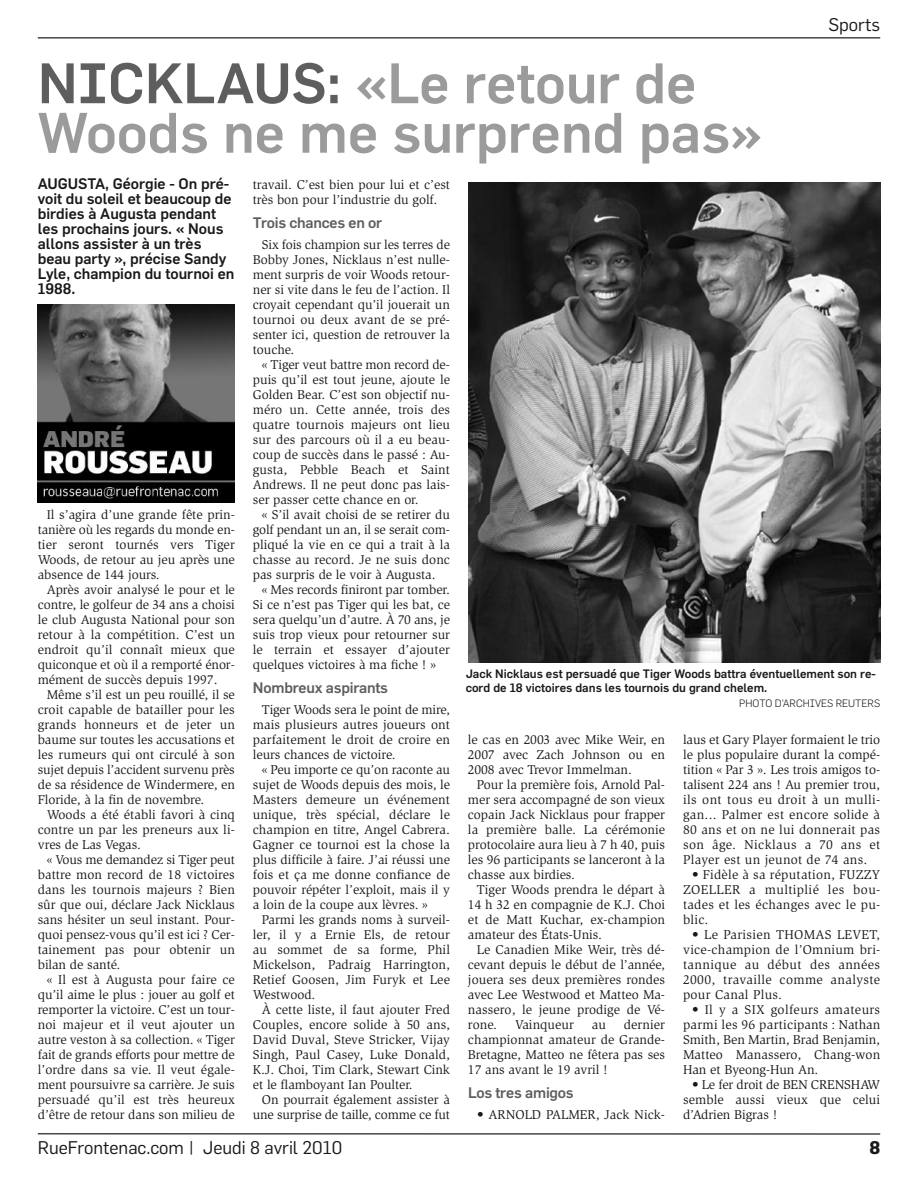
<style>
.page{position:relative;width:918px;height:1188px;background:#fff}
.page>*{position:absolute;margin:0;border:0;box-sizing:border-box;transform-origin:0 0}
.t1{font:500 55.95px/49.5px "Flama";color:#9b9b9b}
.t2{font:18px "Flama";color:#191919}
.t3{font:700 18px "Flama";color:#191919}
.t4{font:500 15px/15px "Flama";color:#191919}
.t5{font:500 15px "Flama";letter-spacing:-.015em;color:#5e5e5e}
.t6{font:13.2px/15px "Slimbach Std";letter-spacing:-.005em;color:#191919;text-align:justify}
.t7{font:500 12px/14.4px "Flama";color:#191919}
.t8{font:300 10.5px "Flama";color:#191919}
.s1{color:#5e5e5e}
</style>
<div class="page">
<hr style="left:38px;top:37px;width:842px;height:2px;background:#474747">
<img style="left:468px;top:182px;width:412px;height:481px">
<hr style="left:38px;top:1133px;width:842px;height:2px;background:#474747">
<img style="left:38px;top:305px;width:197px;height:198px">
<h1 class="t1" style="left:38px;top:61px;width:725px"><span class="s1">NICKLAUS:</span> «Le retour de<br>Woods ne me surprend pas»</h1>
<h2 class="t2" style="left:828px;top:16px;width:53px">Sports</h2>
<p class="t4" style="left:38px;top:177px;width:198px">AUGUSTA, Géorgie - On pré&shy;voit du soleil et beaucoup de birdies à Augusta pendant les prochains jours. « Nous allons assister à un très beau party », précise Sandy<br>Lyle, champion du tournoi en<br>1988.</p>
<p class="t6" style="left:38px;top:508px;width:199px;text-indent:9px">Il s’agira d’une grande fête prin&shy;tanière où les regards du monde en&shy;tier seront tournés vers Tiger Woods, de retour au jeu après une absence de 144 jours.</p>
<p class="t6" style="left:38px;top:583px;width:199px;text-indent:9px">Après avoir analysé le pour et le contre, le golfeur de 34 ans a choisi le club Augusta National pour son retour à la compétition. C’est un endroit qu’il connaît mieux que quiconque et où il a remporté énor&shy;mément de succès depuis 1997.</p>
<p class="t6" style="left:38px;top:688px;width:199px;text-indent:9px">Même s’il est un peu rouillé, il se croit capable de batailler pour les grands honneurs et de jeter un baume sur toutes les accusations et les rumeurs qui ont circulé à son sujet depuis l’accident survenu près de sa résidence de Windermere, en Floride, à la fin de novembre.</p>
<p class="t6" style="left:38px;top:808px;width:199px;text-indent:9px">Woods a été établi favori à cinq contre un par les preneurs aux li&shy;vres de Las Vegas.</p>
<p class="t6" style="left:38px;top:853px;width:199px;text-indent:9px">« Vous me demandez si Tiger peut battre mon record de 18 victoires dans les tournois majeurs ? Bien sûr que oui, déclare Jack Nicklaus sans hésiter un seul instant. Pour&shy;quoi pensez-vous qu’il est ici ? Cer&shy;tainement pas pour obtenir un bilan de santé.</p>
<p class="t6" style="left:38px;top:973px;width:199px;text-indent:9px">« Il est à Augusta pour faire ce qu’il aime le plus : jouer au golf et remporter la victoire. C’est un tour&shy;noi majeur et il veut ajouter un autre veston à sa collection. « Tiger fait de grands efforts pour mettre de l’ordre dans sa vie. Il veut égale&shy;ment poursuivre sa carrière. Je suis persuadé qu’il est très heureux d’être de retour dans son milieu de</p>
<p class="t6" style="left:253px;top:178px;width:199px">travail. C’est bien pour lui et c’est très bon pour l’industrie du golf.</p>
<p class="t5" style="left:253px;top:216px;width:131px">Trois chances en or</p>
<p class="t6" style="left:253px;top:238px;width:199px;text-indent:9px">Six fois champion sur les terres de Bobby Jones, Nicklaus n’est nulle&shy;ment surpris de voir Woods retour&shy;ner si vite dans le feu de l’action. Il croyait cependant qu’il jouerait un tournoi ou deux avant de se pré&shy;senter ici, question de retrouver la touche.</p>
<p class="t6" style="left:253px;top:358px;width:199px;text-indent:9px">« Tiger veut battre mon record de&shy;puis qu’il est tout jeune, ajoute le Golden Bear. C’est son objectif nu&shy;méro un. Cette année, trois des quatre tournois majeurs ont lieu sur des parcours où il a eu beau&shy;coup de succès dans le passé : Au&shy;gusta, Pebble Beach et Saint Andrews. Il ne peut donc pas lais&shy;ser passer cette chance en or.</p>
<p class="t6" style="left:253px;top:508px;width:199px;text-indent:9px">« S’il avait choisi de se retirer du golf pendant un an, il se serait com&shy;pliqué la vie en ce qui a trait à la chasse au record. Je ne suis donc pas surpris de le voir à Augusta.</p>
<p class="t6" style="left:253px;top:583px;width:199px;text-indent:9px">« Mes records finiront par tomber.<br>Si ce n’est pas Tiger qui les bat, ce sera quelqu’un d’autre. À 70 ans, je suis trop vieux pour retourner sur le terrain et essayer d’ajouter quelques victoires à ma fiche ! »</p>
<p class="t5" style="left:253px;top:681px;width:137px">Nombreux aspirants</p>
<p class="t6" style="left:253px;top:703px;width:199px;text-indent:9px">Tiger Woods sera le point de mire, mais plusieurs autres joueurs ont parfaitement le droit de croire en leurs chances de victoire.</p>
<p class="t6" style="left:253px;top:763px;width:199px;text-indent:9px">« Peu importe ce qu’on raconte au sujet de Woods depuis des mois, le Masters demeure un événement unique, très spécial, déclare le champion en titre, Angel Cabrera.<br>Gagner ce tournoi est la chose la plus difficile à faire. J’ai réussi une fois et ça me donne confiance de pouvoir répéter l’exploit, mais il y a loin de la coupe aux lèvres. »</p>
<p class="t6" style="left:253px;top:913px;width:199px;text-indent:9px">Parmi les grands noms à surveil&shy;ler, il y a Ernie Els, de retour au sommet de sa forme, Phil Mickelson, Padraig Harrington, Retief Goosen, Jim Furyk et Lee Westwood.</p>
<p class="t6" style="left:253px;top:1003px;width:199px;text-indent:9px">À cette liste, il faut ajouter Fred Couples, encore solide à 50 ans, David Duval, Steve Stricker, Vijay Singh, Paul Casey, Luke Donald, K.J. Choi, Tim Clark, Stewart Cink et le flamboyant Ian Poulter.</p>
<p class="t6" style="left:253px;top:1093px;width:199px;text-align:right">On pourrait également assister à une surprise de taille, comme ce fut</p>
<p class="t7" style="left:466px;top:667px;width:412px">Jack Nicklaus est persuadé que Tiger Woods battra éventuellement son re&shy;cord de 18 victoires dans les tournois du grand chelem.</p>
<p class="t8" style="left:739px;top:698px;width:142px">PHOTO D'ARCHIVES REUTERS</p>
<p class="t6" style="left:468px;top:733px;width:199px">le cas en 2003 avec Mike Weir, en 2007 avec Zach Johnson ou en 2008 avec Trevor Immelman.</p>
<p class="t6" style="left:468px;top:778px;width:199px;text-indent:9px">Pour la première fois, Arnold Pal&shy;mer sera accompagné de son vieux copain Jack Nicklaus pour frapper la première balle. La cérémonie protocolaire aura lieu à 7 h 40, puis les 96 participants se lanceront à la chasse aux birdies.</p>
<p class="t6" style="left:468px;top:883px;width:199px;text-indent:9px">Tiger Woods prendra le départ à 14 h 32 en compagnie de K.J. Choi et de Matt Kuchar, ex-champion amateur des États-Unis.</p>
<p class="t6" style="left:468px;top:943px;width:199px;text-indent:9px">Le Canadien Mike Weir, très dé&shy;cevant depuis le début de l’année, jouera ses deux premières rondes avec Lee Westwood et Matteo Ma&shy;nassero, le jeune prodige de Vé&shy;rone.</p>
<p class="t6" style="left:468px;top:1018px;width:199px;text-indent:156px">dernier championnat amateur de Grande-Bretagne, Matteo ne fêtera pas ses 17 ans avant le 19 avril !</p>
<p class="t5" style="left:468px;top:1086px;width:107px">Los tres amigos</p>
<p class="t6" style="left:477px;top:1108px;width:190px">• ARNOLD PALMER, Jack Nick-</p>
<p class="t6" style="left:515px;top:1018px;width:61px">Vainqueur</p>
<p class="t6" style="left:592px;top:1018px;width:16px">au</p>
<p class="t6" style="left:683px;top:733px;width:199px">laus et Gary Player formaient le trio le plus populaire durant la compé&shy;tition « Par 3 ». Les trois amigos to&shy;talisent 224 ans ! Au premier trou, ils ont tous eu droit à un mulli&shy;gan... Palmer est encore solide à 80 ans et on ne lui donnerait pas son âge. Nicklaus a 70 ans et Player est un jeunot de 74 ans.</p>
<p class="t6" style="left:683px;top:868px;width:199px;text-indent:9px">• Fidèle à sa réputation, FUZZY ZOELLER a multiplié les bou&shy;tades et les échanges avec le pu&shy;blic.</p>
<p class="t6" style="left:683px;top:928px;width:199px;text-indent:9px">• Le Parisien THOMAS LEVET, vice-champion de l’Omnium bri&shy;tannique au début des années 2000, travaille comme analyste pour Canal Plus.</p>
<p class="t6" style="left:683px;top:1003px;width:199px;text-indent:9px">• Il y a SIX golfeurs amateurs parmi les 96 participants : Nathan Smith, Ben Martin, Brad Benjamin, Matteo Manassero, Chang-won Han et Byeong-Hun An.</p>
<p class="t6" style="left:683px;top:1078px;width:199px;text-indent:9px">• Le fer droit de BEN CRENSHAW semble aussi vieux que celui d’Adrien Bigras !</p>
<h2 class="t2" style="left:38px;top:1139px;width:306px">RueFrontenac.com | Jeudi 8 avril 2010</h2>
<h2 class="t3" style="left:869px;top:1140px;width:12px">8</h2>
</div>
